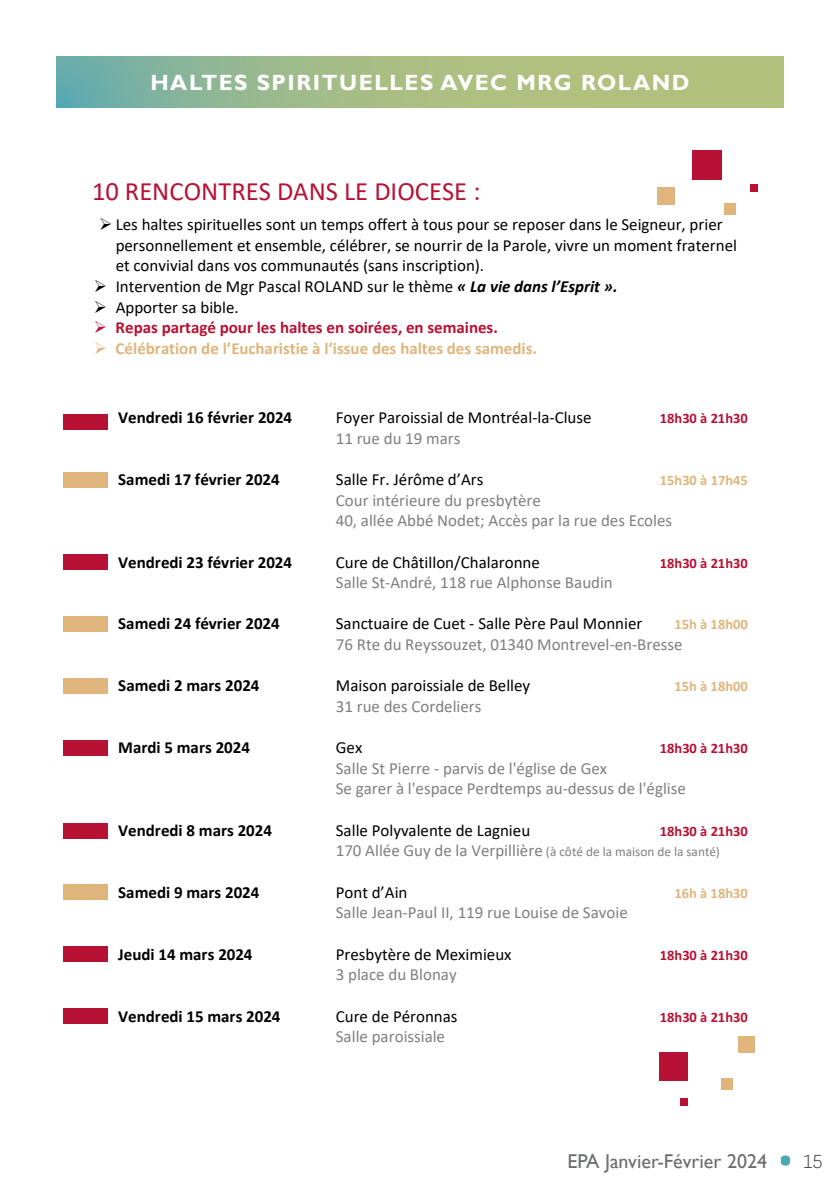
<style>
.page{position:relative;width:840px;height:1191px;background:#fff}
.page>*{position:absolute;margin:0;border:0;box-sizing:border-box;transform-origin:0 0}
.t1{font:26.6px "Calibri";color:#b71234}
.t2{font:700 22px "Gill Sans";letter-spacing:.07em;color:#fff}
.t3{font:20px "Gill Sans";color:#6c6d70}
.t4{font:17px/20.6px "Calibri";color:#000}
.t5{font:17px/20.8px "Calibri";color:#7f7f7f}
.t6{font:700 17px "Calibri";color:#000}
.t7{font:700 17px "Calibri";color:#dfb57b}
.t8{font:700 17px "Calibri";color:#b71234}
.t9{font:700 14.4px "Calibri";color:#b71234}
.t10{font:700 14.4px "Calibri";letter-spacing:.005em;color:#dfb57b}
.s1{font-weight:700;font-style:italic}
.s2{font-size:13.4px}
.s3{font-family:"Sofia Sans";font-weight:300;font-size:72px;color:#4ea8b4}
.s4{font-family:"Sofia Sans";font-weight:300;color:#4b4c4d}
</style>
<div class="page">
<div style="left:63px;top:414px;width:44px;height:16px;background:#b71234"></div>
<div style="left:63px;top:554px;width:44px;height:16px;background:#b71234"></div>
<div style="left:63px;top:1008px;width:44px;height:16px;background:#b71234"></div>
<div style="left:63px;top:472px;width:44px;height:16px;background:#dfb57b"></div>
<div style="left:63px;top:616px;width:44px;height:16px;background:#dfb57b"></div>
<div style="left:63px;top:678px;width:44px;height:16px;background:#dfb57b"></div>
<div style="left:63px;top:740px;width:44px;height:16px;background:#b71234"></div>
<div style="left:63px;top:822px;width:44px;height:16px;background:#b71234"></div>
<div style="left:63px;top:884px;width:44px;height:16px;background:#dfb57b"></div>
<div style="left:63px;top:946px;width:44px;height:16px;background:#b71234"></div>
<div style="left:691px;top:150px;width:29px;height:29px;background:#b71234"></div>
<div style="left:749px;top:184px;width:8px;height:8px;background:#b71234"></div>
<div style="left:656px;top:188px;width:18px;height:17px;background:#dfb57b"></div>
<div style="left:723px;top:203px;width:12px;height:12px;background:#dfb57b"></div>
<div style="left:737px;top:1036px;width:17px;height:16px;background:#dfb57b"></div>
<div style="left:658px;top:1052px;width:29px;height:29px;background:#b71234"></div>
<div style="left:720px;top:1078px;width:12px;height:12px;background:#dfb57b"></div>
<div style="left:680px;top:1098px;width:7px;height:8px;background:#b71234"></div>
<svg style="left:57px;top:57px;width:725px;height:51px;background:#a0bb89"></svg>
<p class="t2" style="left:150px;top:69px;width:540px">HALTES SPIRITUELLES AVEC MRG ROLAND</p>
<h1 class="t1" style="left:92px;top:172px;width:390px">10 RENCONTRES DANS LE DIOCESE :</h1>
<p class="t4" style="left:116px;top:214px;width:622px;text-indent:-16px">➢ Les haltes spirituelles sont un temps offert à tous pour se reposer dans le Seigneur, prier personnellement et ensemble, célébrer, se nourrir de la Parole, vivre un moment fraternel et convivial dans vos communautés (sans inscription).</p>
<p class="t4" style="left:94px;top:275px;width:525px">➢ Intervention de Mgr Pascal ROLAND sur le thème <span class="s1">« La vie dans l’Esprit ».</span></p>
<p class="t4" style="left:94px;top:296px;width:146px">➢ Apporter sa bible.</p>
<p class="t8" style="left:94px;top:315px;width:405px">➢ Repas partagé pour les haltes en soirées, en semaines.</p>
<p class="t7" style="left:94px;top:336px;width:444px">➢ Célébration de l’Eucharistie à l’issue des haltes des samedis.</p>
<p class="t6" style="left:118px;top:405px;width:175px">Vendredi 16 février 2024</p>
<p class="t4" style="left:335px;top:407px;width:257px">Foyer Paroissial de Montréal-la-Cluse</p>
<p class="t9" style="left:659px;top:408px;width:89px">18h30 à 21h30</p>
<p class="t5" style="left:335px;top:427px;width:126px">11 rue du 19 mars</p>
<p class="t6" style="left:118px;top:467px;width:163px">Samedi 17 février 2024</p>
<p class="t4" style="left:335px;top:468px;width:149px">Salle Fr. Jérôme d’Ars</p>
<p class="t10" style="left:659px;top:470px;width:90px">15h30 à 17h45</p>
<p class="t5" style="left:335px;top:489px;width:337px">Cour intérieure du presbytère<br>40, allée Abbé Nodet; Accès par la rue des Ecoles</p>
<p class="t6" style="left:118px;top:550px;width:175px">Vendredi 23 février 2024</p>
<p class="t4" style="left:335px;top:551px;width:205px">Cure de Châtillon/Chalaronne</p>
<p class="t9" style="left:659px;top:552px;width:89px">18h30 à 21h30</p>
<p class="t5" style="left:335px;top:571px;width:278px">Salle St-André, 118 rue Alphonse Baudin</p>
<p class="t6" style="left:118px;top:612px;width:163px">Samedi 24 février 2024</p>
<p class="t4" style="left:335px;top:613px;width:308px">Sanctuaire de Cuet - Salle Père Paul Monnier</p>
<p class="t10" style="left:674px;top:614px;width:75px">15h à 18h00</p>
<p class="t5" style="left:335px;top:633px;width:348px">76 Rte du Reyssouzet, 01340 Montrevel-en-Bresse</p>
<p class="t6" style="left:118px;top:673px;width:142px">Samedi 2 mars 2024</p>
<p class="t4" style="left:336px;top:675px;width:196px">Maison paroissiale de Belley</p>
<p class="t10" style="left:674px;top:676px;width:75px">15h à 18h00</p>
<p class="t5" style="left:335px;top:695px;width:147px">31 rue des Cordeliers</p>
<p class="t6" style="left:118px;top:735px;width:133px">Mardi 5 mars 2024</p>
<p class="t4" style="left:335px;top:737px;width:28px">Gex</p>
<p class="t9" style="left:659px;top:738px;width:89px">18h30 à 21h30</p>
<p class="t5" style="left:335px;top:757px;width:351px">Salle St Pierre - parvis de l'église de Gex<br>Se garer à l'espace Perdtemps au-dessus de l'église</p>
<p class="t6" style="left:118px;top:818px;width:155px">Vendredi 8 mars 2024</p>
<p class="t4" style="left:335px;top:819px;width:196px">Salle Polyvalente de Lagnieu</p>
<p class="t9" style="left:659px;top:820px;width:89px">18h30 à 21h30</p>
<p class="t5" style="left:335px;top:840px;width:385px">170 Allée Guy de la Verpillière <span class="s2">(à côté de la maison de la santé)</span></p>
<p class="t6" style="left:118px;top:880px;width:142px">Samedi 9 mars 2024</p>
<p class="t4" style="left:335px;top:881px;width:73px">Pont d’Ain</p>
<p class="t10" style="left:674px;top:882px;width:75px">16h à 18h30</p>
<p class="t5" style="left:335px;top:902px;width:293px">Salle Jean-Paul II, 119 rue Louise de Savoie</p>
<p class="t6" style="left:118px;top:942px;width:136px">Jeudi 14 mars 2024</p>
<p class="t4" style="left:336px;top:943px;width:177px">Presbytère de Meximieux</p>
<p class="t9" style="left:659px;top:944px;width:89px">18h30 à 21h30</p>
<p class="t5" style="left:335px;top:963px;width:122px">3 place du Blonay</p>
<p class="t6" style="left:118px;top:1004px;width:164px">Vendredi 15 mars 2024</p>
<p class="t4" style="left:336px;top:1005px;width:123px">Cure de Péronnas</p>
<p class="t9" style="left:659px;top:1006px;width:89px">18h30 à 21h30</p>
<p class="t5" style="left:335px;top:1025px;width:111px">Salle paroissiale</p>
<p class="t3" style="left:567px;top:1149px;width:257px">EPA Janvier-Février 2024 <span class="s3">•</span> <span class="s4">15</span></p>
</div>
